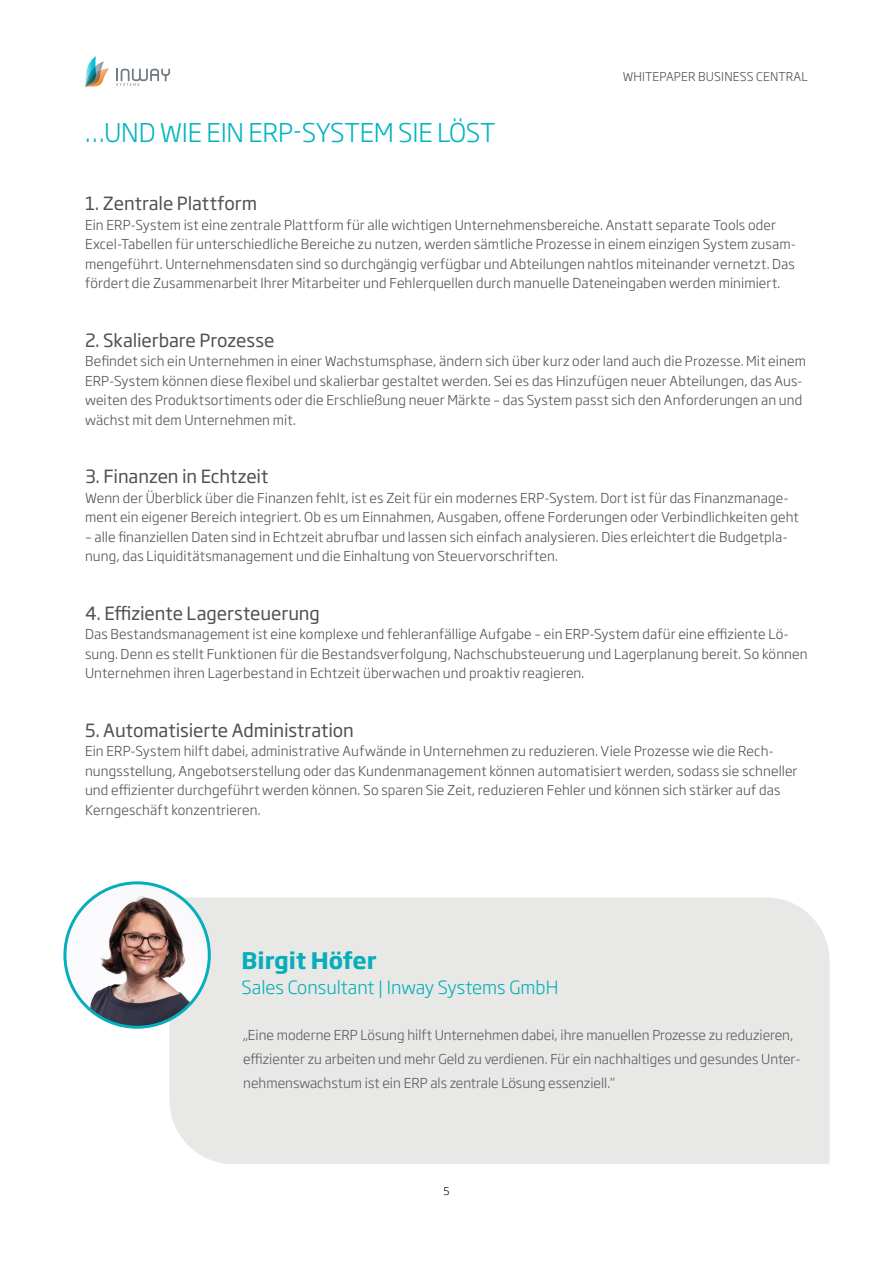
<style>
.page{position:relative;width:893px;height:1263px;background:#fff}
.page>*{position:absolute;margin:0;border:0;box-sizing:border-box;transform-origin:0 0}
.t1{font:300 25.5px "Soho Gothic Pro";letter-spacing:-.01em;color:#00b4bf}
.t2{font:700 22.5px "Soho Gothic Pro";color:#06aebb}
.t3{font:18px "Soho Gothic Pro";letter-spacing:-.005em;color:#4f5252}
.t4{font:300 18px "Soho Gothic Pro";color:#06aebb}
.t5{font:300 13.5px/19.5px "Soho Gothic Pro";letter-spacing:.005em;color:#4f5252}
.t6{font:300 13.5px/24px "Soho Gothic Pro";color:#58595b}
.t7{font:300 12px "Soho Gothic Pro";letter-spacing:.015em;color:#4f5252}
.t8{font:300 10.5px "Soho Gothic Pro";color:#000}
</style>
<div class="page">
<svg style="left:116px;top:69px;width:54px;height:17px"></svg>
<svg style="left:85px;top:56px;width:24px;height:31px"></svg>
<div style="left:169px;top:897px;width:660px;height:267px;background:#e8e9e6"></div>
<img style="left:65px;top:883px;width:144px;height:144px;border-radius:72px">
<div style="left:63px;top:881px;width:148px;height:148px;border:3px solid #06aebb;border-radius:50%"></div>
<h1 class="t1" style="left:85px;top:112px;width:412px">…UND WIE EIN ERP-SYSTEM SIE LÖST</h1>
<p class="t7" style="left:623px;top:67px;width:187px">WHITEPAPER BUSINESS CENTRAL</p>
<h3 class="t3" style="left:85px;top:189px;width:174px">1. Zentrale Plattform</h3>
<p class="t5" style="left:85px;top:214px;width:713px">Ein ERP-System ist eine zentrale Plattform für alle wichtigen Unternehmensbereiche. Anstatt separate Tools oder Excel-Tabellen für unterschiedliche Bereiche zu nutzen, werden sämtliche Prozesse in einem einzigen System zusam&shy;mengeführt. Unternehmensdaten sind so durchgängig verfügbar und Abteilungen nahtlos miteinander vernetzt. Das fördert die Zusammenarbeit Ihrer Mitarbeiter und Fehlerquellen durch manuelle Dateneingaben werden minimiert.</p>
<h3 class="t3" style="left:85px;top:326px;width:191px">2. Skalierbare Prozesse</h3>
<p class="t5" style="left:85px;top:350px;width:722px">Befindet sich ein Unternehmen in einer Wachstumsphase, ändern sich über kurz oder land auch die Prozesse. Mit einem ERP-System können diese flexibel und skalierbar gestaltet werden. Sei es das Hinzufügen neuer Abteilungen, das Aus&shy;weiten des Produktsortiments oder die Erschließung neuer Märkte – das System passt sich den Anforderungen an und wächst mit dem Unternehmen mit.</p>
<h3 class="t3" style="left:85px;top:462px;width:185px">3. Finanzen in Echtzeit</h3>
<p class="t5" style="left:85px;top:487px;width:715px">Wenn der Überblick über die Finanzen fehlt, ist es Zeit für ein modernes ERP-System. Dort ist für das Finanzmanage&shy;ment ein eigener Bereich integriert. Ob es um Einnahmen, Ausgaben, offene Forderungen oder Verbindlichkeiten geht</p>
<p class="t5" style="left:85px;top:526px;width:704px">– alle finanziellen Daten sind in Echtzeit abrufbar und lassen sich einfach analysieren. Dies erleichtert die Budgetpla&shy;nung, das Liquiditätsmanagement und die Einhaltung von Steuervorschriften.</p>
<h3 class="t3" style="left:85px;top:599px;width:236px">4. Effiziente Lagersteuerung</h3>
<p class="t5" style="left:85px;top:623px;width:724px">Das Bestandsmanagement ist eine komplexe und fehleranfällige Aufgabe – ein ERP-System dafür eine effiziente Lö&shy;sung. Denn es stellt Funktionen für die Bestandsverfolgung, Nachschubsteuerung und Lagerplanung bereit. So können<br>Unternehmen ihren Lagerbestand in Echtzeit überwachen und proaktiv reagieren.</p>
<h3 class="t3" style="left:85px;top:716px;width:270px">5. Automatisierte Administration</h3>
<p class="t5" style="left:85px;top:740px;width:714px">Ein ERP-System hilft dabei, administrative Aufwände in Unternehmen zu reduzieren. Viele Prozesse wie die Rech&shy;nungsstellung, Angebotserstellung oder das Kundenmanagement können automatisiert werden, sodass sie schneller und effizienter durchgeführt werden können. So sparen Sie Zeit, reduzieren Fehler und können sich stärker auf das Kerngeschäft konzentrieren.</p>
<h2 class="t2" style="left:241px;top:942px;width:137px">Birgit Höfer</h2>
<h3 class="t4" style="left:241px;top:973px;width:318px">Sales Consultant | Inway Systems GmbH</h3>
<p class="t6" style="left:243px;top:1022px;width:559px">„Eine moderne ERP Lösung hilft Unternehmen dabei, ihre manuellen Prozesse zu reduzieren, effizienter zu arbeiten und mehr Geld zu verdienen. Für ein nachhaltiges und gesundes Unter&shy;nehmenswachstum ist ein ERP als zentrale Lösung essenziell.“</p>
<p class="t8" style="left:443px;top:1183px;width:8px">5</p>
</div>
